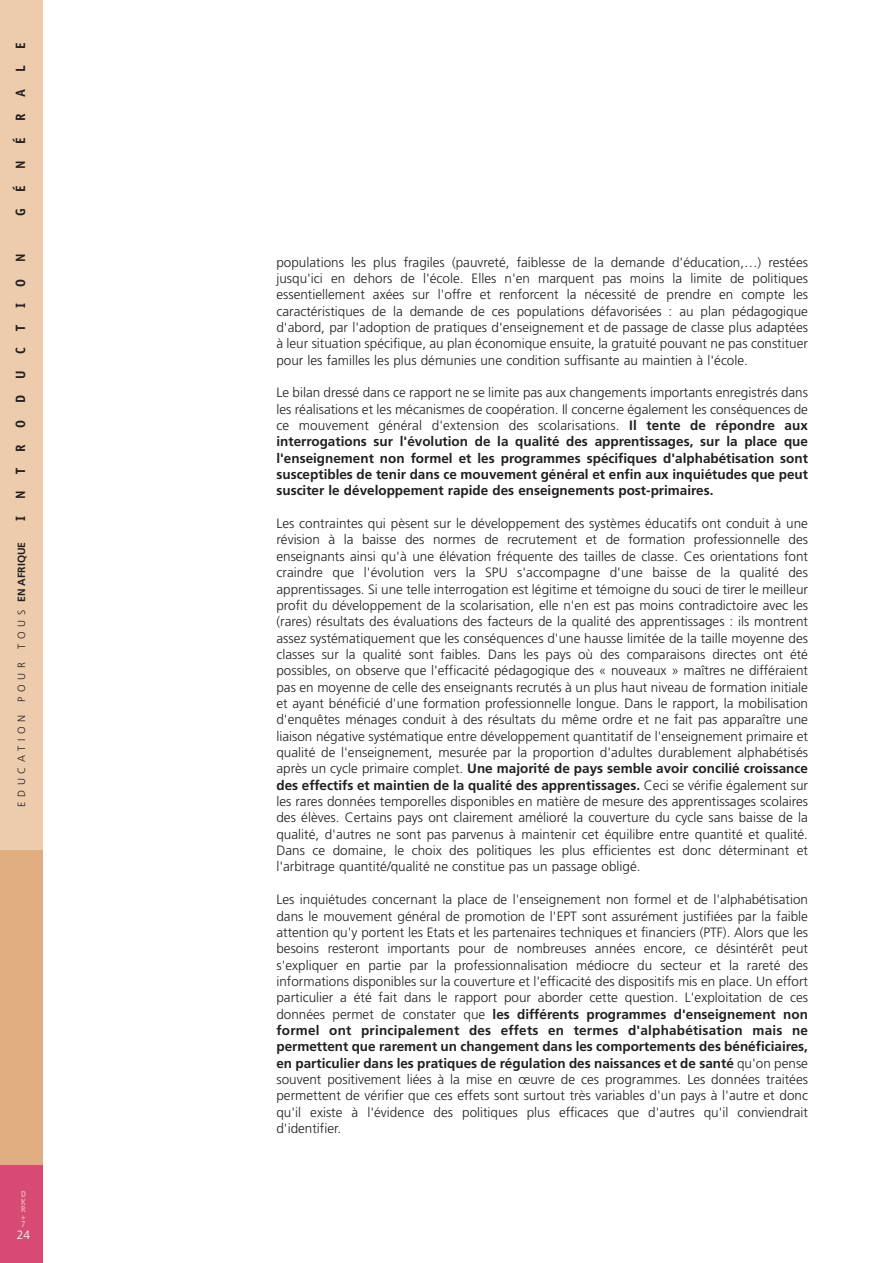
<style>
.page{position:relative;width:893px;height:1263px;background:#fff}
.page>*{position:absolute;margin:0;border:0;box-sizing:border-box;transform-origin:0 0}
.t1{font:300 13.5px/16.4px "Frutiger";color:#231f20;text-align:justify}
.t2{font:700 13.5px/16.4px "Frutiger";color:#231f20;text-align:justify}
.t3{font:700 13.5px "Officina Sans";letter-spacing:1.225em;color:#231f20}
.t4{font:300 12px "Frutiger";color:#fff}
.t5{font:300 10.5px "Frutiger";letter-spacing:.45em;color:#231f20}
.t6{font:700 9px/7.5px "Officina Sans";color:#e8a2ad;text-align:justify}
.s1{font-weight:700}
.s2{font-weight:300}
</style>
<div class="page">
<div style="left:0;top:0;width:43px;height:1263px;background:#ecccac"></div>
<div style="left:0;top:850px;width:43px;height:413px;background:#e1ae81"></div>
<div style="left:0;top:1166px;width:43px;height:97px;background:#d64a74"></div>
<p class="t3" style="left:15px;top:216px;width:175px;rotate:-90deg">GÉNÉRALE</p>
<p class="t3" style="left:15px;top:521px;width:269px;rotate:-90deg">INTRODUCTION</p>
<p class="t5" style="left:17px;top:807px;width:267px;rotate:-90deg">EDUCATION POUR TOUS <span class="s1">EN AFRIQUE</span></p>
<p class="t6" style="left:21px;top:1191px;width:7px">D K R + 7</p>
<p class="t4" style="left:17px;top:1230px;width:15px">24</p>
<p class="t1" style="left:276px;top:255px;width:533px">populations les plus fragiles (pauvreté, faiblesse de la demande d'éducation,…) restées jusqu'ici en dehors de l'école. Elles n'en marquent pas moins la limite de politiques essentiellement axées sur l'offre et renforcent la nécessité de prendre en compte les caractéristiques de la demande de ces populations défavorisées : au plan pédagogique d'abord, par l'adoption de pratiques d'enseignement et de passage de classe plus adaptées à leur situation spécifique, au plan économique ensuite, la gratuité pouvant ne pas constituer pour les familles les plus démunies une condition suffisante au maintien à l'école.</p>
<p class="t2" style="left:276px;top:386px;width:533px"><span class="s2">Le bilan dressé dans ce rapport ne se limite pas aux changements importants enregistrés dans les réalisations et les mécanismes de coopération. Il concerne également les conséquences de ce mouvement général d'extension des scolarisations.</span> Il tente de répondre aux interrogations sur l'évolution de la qualité des apprentissages, sur la place que l'enseignement non formel et les programmes spécifiques d'alphabétisation sont susceptibles de tenir dans ce mouvement général et enfin aux inquiétudes que peut susciter le développement rapide des enseignements post-primaires.</p>
<p class="t1" style="left:276px;top:516px;width:533px">Les contraintes qui pèsent sur le développement des systèmes éducatifs ont conduit à une révision à la baisse des normes de recrutement et de formation professionnelle des enseignants ainsi qu'à une élévation fréquente des tailles de classe. Ces orientations font craindre que l'évolution vers la SPU s'accompagne d'une baisse de la qualité des apprentissages. Si une telle interrogation est légitime et témoigne du souci de tirer le meilleur profit du développement de la scolarisation, elle n'en est pas moins contradictoire avec les (rares) résultats des évaluations des facteurs de la qualité des apprentissages : ils montrent assez systématiquement que les conséquences d'une hausse limitée de la taille moyenne des classes sur la qualité sont faibles. Dans les pays où des comparaisons directes ont été possibles, on observe que l'efficacité pédagogique des « nouveaux » maîtres ne différaient pas en moyenne de celle des enseignants recrutés à un plus haut niveau de formation initiale et ayant bénéficié d'une formation professionnelle longue. Dans le rapport, la mobilisation d'enquêtes ménages conduit à des résultats du même ordre et ne fait pas apparaître une liaison négative systématique entre développement quantitatif de l'enseignement primaire et qualité de l'enseignement, mesurée par la proportion d'adultes durablement alphabétisés après un cycle primaire complet. <span class="s1">Une majorité de pays semble avoir concilié croissance des effectifs et maintien de la qualité des apprentissages.</span> Ceci se vérifie également sur les rares données temporelles disponibles en matière de mesure des apprentissages scolaires des élèves. Certains pays ont clairement amélioré la couverture du cycle sans baisse de la qualité, d'autres ne sont pas parvenus à maintenir cet équilibre entre quantité et qualité.<br>Dans ce domaine, le choix des politiques les plus efficientes est donc déterminant et l'arbitrage quantité/qualité ne constitue pas un passage obligé.</p>
<p class="t1" style="left:276px;top:892px;width:533px">Les inquiétudes concernant la place de l'enseignement non formel et de l'alphabétisation dans le mouvement général de promotion de l'EPT sont assurément justifiées par la faible attention qu'y portent les Etats et les partenaires techniques et financiers (PTF). Alors que les besoins resteront importants pour de nombreuses années encore, ce désintérêt peut s'expliquer en partie par la professionnalisation médiocre du secteur et la rareté des informations disponibles sur la couverture et l'efficacité des dispositifs mis en place. Un effort particulier a été fait dans le rapport pour aborder cette question. L'exploitation de ces données permet de constater que <span class="s1">les différents programmes d'enseignement non formel ont principalement des effets en termes d'alphabétisation mais ne permettent que rarement un changement dans les comportements des bénéficiaires, en particulier dans les pratiques de régulation des naissances et de santé</span> qu'on pense souvent positivement liées à la mise en œuvre de ces programmes. Les données traitées permettent de vérifier que ces effets sont surtout très variables d'un pays à l'autre et donc qu'il existe à l'évidence des politiques plus efficaces que d'autres qu'il conviendrait d'identifier.</p>
</div>
